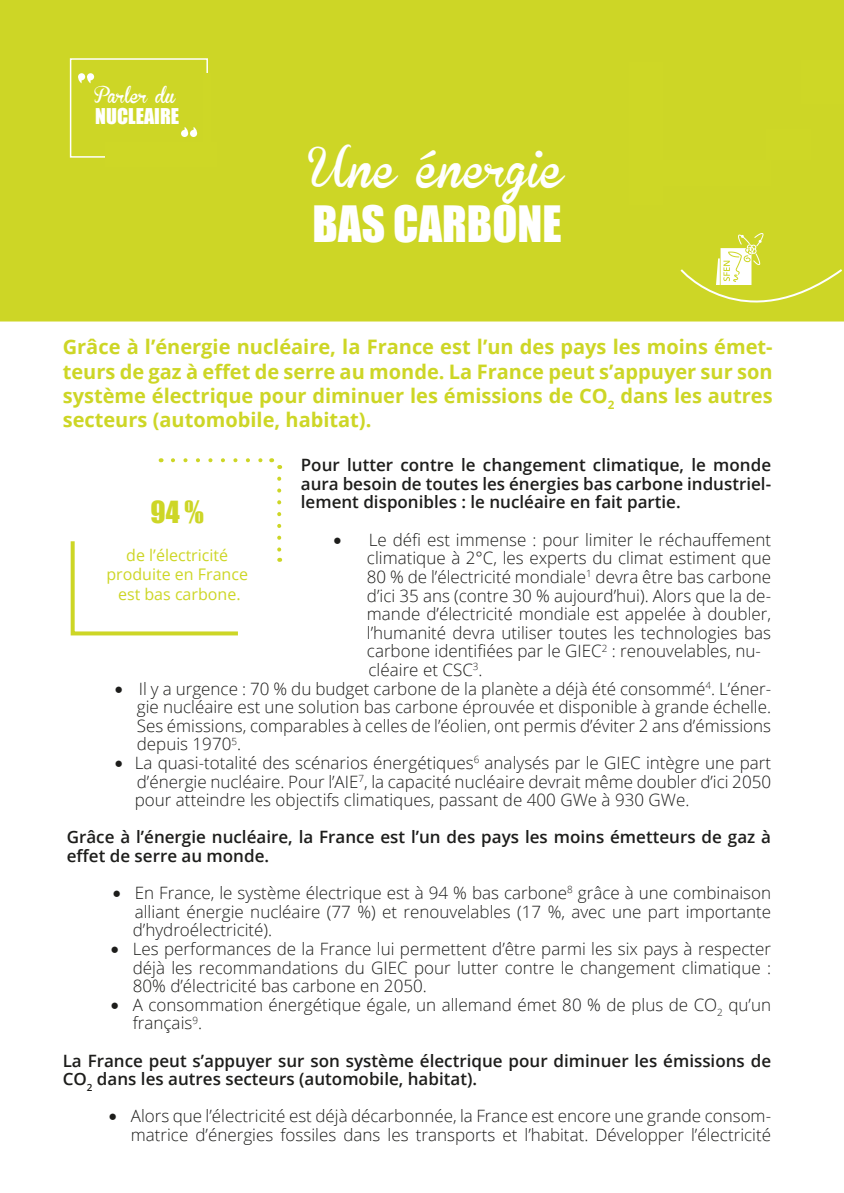
<style>
.page{position:relative;width:844px;height:1193px;background:#fff}
.page>*{position:absolute;margin:0;border:0;box-sizing:border-box;transform-origin:0 0}
.t1{font:46px "Impact";color:#fff}
.t2{font:40px "Brannboll Fet";color:#fff}
.t3{font:28px "Impact";color:#cdd626}
.t4{font:700 20px/24px "Open Sans";color:#cdd626;text-align:justify}
.t5{font:20px "Impact";color:#fff}
.t6{font:300 17px/18.6px "Open Sans";color:#1d1d1b;text-align:justify}
.t7{font:600 17px/18.6px "Open Sans";color:#1d1d1b}
.t8{font:16px "Open Sans";color:#cdd626}
.t9{font:16px "Brannboll Fet";color:#fff}
.s1{font-family:"Minion Pro";font-weight:400;font-size:24px}
</style>
<div class="page">
<div style="left:0;top:0;width:843px;height:321px;background:#cdd626"></div>
<svg style="left:70px;top:541px;width:168px;height:95px"></svg>
<svg style="left:173px;top:458px;width:90px;height:4px"></svg>
<svg style="left:277px;top:479px;width:4px;height:83px"></svg>
<div style="left:642px;top:161px;width:128px;height:25px;background:#ced726"></div>
<div style="left:629px;top:62px;width:34px;height:142px;background:#ced726"></div>
<div style="left:801px;top:61px;width:42px;height:43px;background:#ced726"></div>
<div style="left:203px;top:73px;width:7px;height:88px;background:#ced726"></div>
<svg style="left:69px;top:58px;width:140px;height:100px;background:#cfd730"></svg>
<div style="left:105px;top:142px;width:111px;height:25px;background:#ced726"></div>
<div style="left:766px;top:129px;width:45px;height:30px;background:#ced726"></div>
<img style="left:716px;top:234px;width:47px;height:33px">
<svg style="left:679px;top:267px;width:164px;height:55px;background:#d2da3d"></svg>
<p class="t9" style="left:94px;top:87px;width:83px">Parler du</p>
<p class="t5" style="left:95px;top:100px;width:85px">NUCLEAIRE</p>
<p class="t2" style="left:309px;top:147px;width:256px">Une énergie</p>
<p class="t1" style="left:312px;top:188px;width:250px">BAS CARBONE</p>
<p class="t4" style="left:63px;top:335px;width:711px">Grâce à l’énergie nucléaire, la France est l’un des pays les moins émet&shy;teurs de gaz à effet de serre au monde. La France peut s’appuyer sur son système électrique pour diminuer les émissions de CO<sub>2</sub> dans les autres secteurs (automobile, habitat).</p>
<p class="t7" style="left:301px;top:455px;width:471px;text-align:justify">Pour lutter contre le changement climatique, le monde aura besoin de toutes les énergies bas carbone industriel&shy;lement disponibles : le nucléaire en fait partie.</p>
<p class="t6" style="left:367px;top:530px;width:405px;text-align:left;text-indent:-34px"><span class="s1">•</span> Le défi est immense : pour limiter le réchauffement climatique à 2°C, les experts du climat estiment que 80 % de l’électricité mondiale<sup>1</sup> devra être bas carbone d’ici 35 ans (contre 30 % aujourd’hui). Alors que la de&shy;mande d’électricité mondiale est appelée à doubler, l’humanité devra utiliser toutes les technologies bas carbone identifiées par le GIEC<sup>2</sup> : renouvelables, nu&shy;cléaire et CSC<sup>3</sup>.</p>
<p class="t6" style="left:137px;top:679px;width:635px;text-indent:-23px"><span class="s1">•</span> Il y a urgence : 70 % du budget carbone de la planète a déjà été consommé<sup>4</sup>. L’éner&shy;gie nucléaire est une solution bas carbone éprouvée et disponible à grande échelle.<br>Ses émissions, comparables à celles de l’éolien, ont permis d’éviter 2 ans d’émissions depuis 1970<sup>5</sup>.</p>
<p class="t6" style="left:135px;top:753px;width:637px;text-indent:-21px"><span class="s1">•</span> La quasi-totalité des scénarios énergétiques<sup>6</sup> analysés par le GIEC intègre une part d’énergie nucléaire. Pour l’AIE<sup>7</sup>, la capacité nucléaire devrait même doubler d’ici 2050 pour atteindre les objectifs climatiques, passant de 400 GWe à 930 GWe.</p>
<p class="t7" style="left:67px;top:827px;width:705px">Grâce à l’énergie nucléaire, la France est l’un des pays les moins émetteurs de gaz à effet de serre au monde.</p>
<p class="t6" style="left:133px;top:883px;width:639px;text-indent:-21px"><span class="s1">•</span> En France, le système électrique est à 94 % bas carbone<sup>8</sup> grâce à une combinaison alliant énergie nucléaire (77 %) et renouvelables (17 %, avec une part importante d’hydroélectricité).</p>
<p class="t6" style="left:133px;top:939px;width:639px;text-indent:-23px"><span class="s1">•</span> Les performances de la France lui permettent d’être parmi les six pays à respecter déjà les recommandations du GIEC pour lutter contre le changement climatique :<br>80% d’électricité bas carbone en 2050.</p>
<p class="t6" style="left:133px;top:995px;width:639px;text-indent:-23px"><span class="s1">•</span> A consommation énergétique égale, un allemand émet 80 % de plus de CO<sub>2</sub> qu’un français<sup>9</sup>.</p>
<p class="t7" style="left:63px;top:1051px;width:709px">La France peut s’appuyer sur son système électrique pour diminuer les émissions de<br>CO<sub>2</sub> dans les autres secteurs (automobile, habitat).</p>
<p class="t6" style="left:108px;top:1106px;width:664px;text-align:right"><span class="s1">•</span> Alors que l’électricité est déjà décarbonnée, la France est encore une grande consom&shy;matrice d’énergies fossiles dans les transports et l’habitat. Développer l’électricité</p>
<p class="t3" style="left:150px;top:490px;width:55px">94 %</p>
<p class="t8" style="left:126px;top:544px;width:103px">de l’électricité</p>
<p class="t8" style="left:106px;top:564px;width:143px">produite en France</p>
<p class="t8" style="left:118px;top:583px;width:124px">est bas carbone.</p>
</div>
